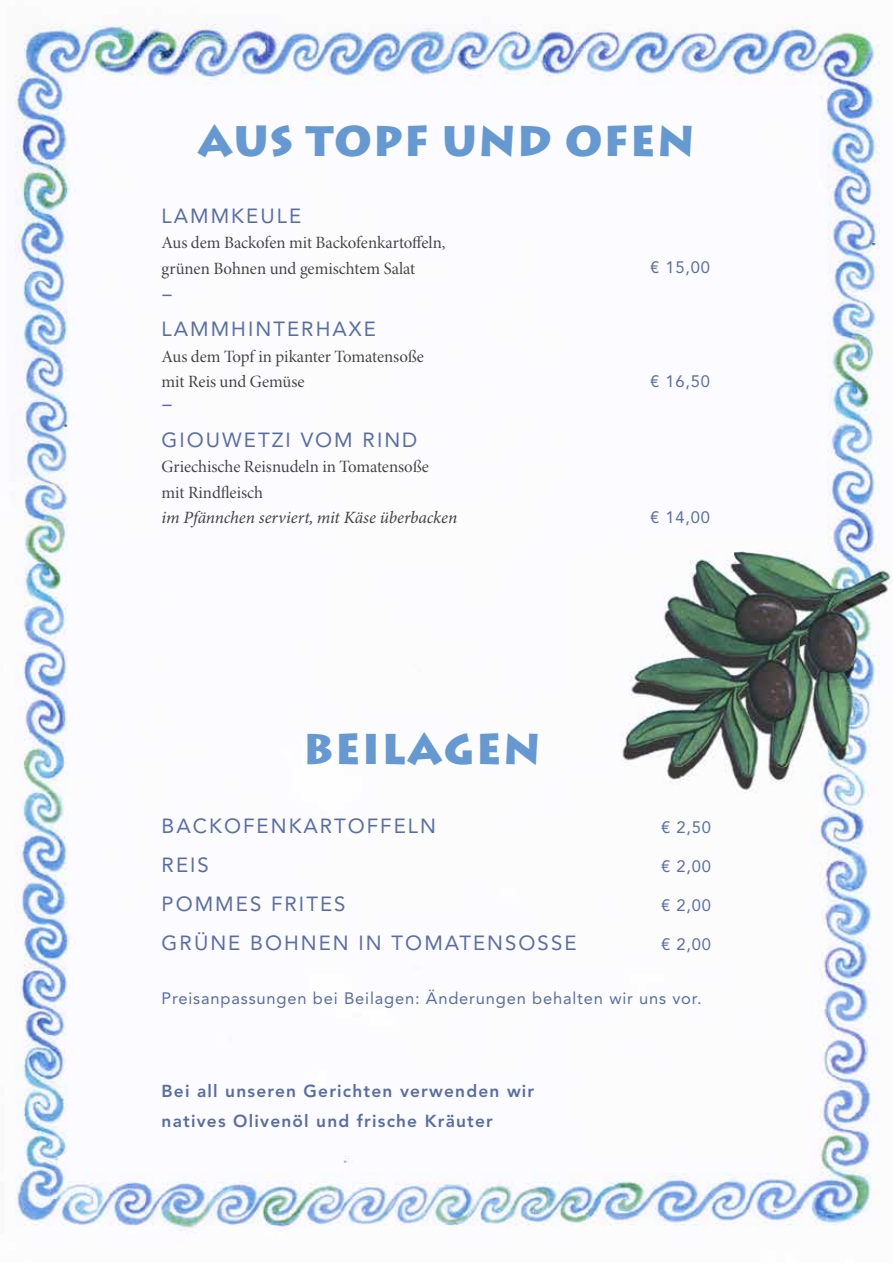
<style>
.page{position:relative;width:893px;height:1263px;background:#fff}
.page>*{position:absolute;margin:0;border:0;box-sizing:border-box;transform-origin:0 0}
.t1{font:900 42px "Austere Black S Si";letter-spacing:.025em;color:#6699d2}
.t2{font:22.5px "Cambria";color:#586ea3}
.t3{font:20.4px "Avenir";letter-spacing:.1em;color:#586ea3}
.t4{font:17.25px/25.5px "Minion Pro Subh";letter-spacing:-.005em;color:#424242}
.t5{font:800 17.25px/30px "Avenir";letter-spacing:.07em;color:#586ea3}
.t6{font:italic 17.25px "Minion Pro";letter-spacing:-.005em;color:#424242}
.t7{font:16.5px "Avenir";letter-spacing:.05em;color:#586ea3}
</style>
<div class="page">
<img style="left:15px;top:15px;width:878px;height:1216px">
<h1 class="t1" style="left:198px;top:115px;width:499px">AUS TOPF UND OFEN</h1>
<p class="t3" style="left:162px;top:204px;width:141px">LAMMKEULE</p>
<p class="t4" style="left:162px;top:230px;width:285px">Aus dem Backofen mit Backofenkartoffeln, grünen Bohnen und gemischtem Salat</p>
<h2 class="t2" style="left:162px;top:280px;width:13px">–</h2>
<p class="t3" style="left:162px;top:317px;width:216px">LAMMHINTERHAXE</p>
<p class="t4" style="left:162px;top:344px;width:264px">Aus dem Topf in pikanter Tomatensoße mit Reis und Gemüse</p>
<h2 class="t2" style="left:162px;top:390px;width:13px">–</h2>
<p class="t3" style="left:162px;top:428px;width:257px">GIOUWETZI VOM RIND</p>
<p class="t4" style="left:162px;top:454px;width:269px">Griechische Reisnudeln in Tomatensoße mit Rindfleisch</p>
<p class="t6" style="left:162px;top:507px;width:297px">im Pfännchen serviert, mit Käse überbacken</p>
<h1 class="t1" style="left:303px;top:722px;width:239px">BEILAGEN</h1>
<p class="t7" style="left:650px;top:257px;width:61px">€ 15,00</p>
<p class="t7" style="left:650px;top:371px;width:61px">€ 16,50</p>
<p class="t7" style="left:650px;top:508px;width:61px">€ 14,00</p>
<p class="t3" style="left:162px;top:814px;width:276px">BACKOFENKARTOFFELN</p>
<p class="t7" style="left:661px;top:818px;width:51px">€ 2,50</p>
<p class="t3" style="left:162px;top:853px;width:49px">REIS</p>
<p class="t7" style="left:661px;top:857px;width:51px">€ 2,00</p>
<p class="t3" style="left:162px;top:892px;width:185px">POMMES FRITES</p>
<p class="t7" style="left:661px;top:896px;width:51px">€ 2,00</p>
<p class="t3" style="left:162px;top:931px;width:416px">GRÜNE BOHNEN IN TOMATENSOSSE</p>
<p class="t7" style="left:661px;top:935px;width:51px">€ 2,00</p>
<p class="t7" style="left:162px;top:989px;width:541px">Preisanpassungen bei Beilagen: Änderungen behalten wir uns vor.</p>
<p class="t5" style="left:162px;top:1076px;width:374px">Bei all unseren Gerichten verwenden wir natives Olivenöl und frische Kräuter</p>
</div>
